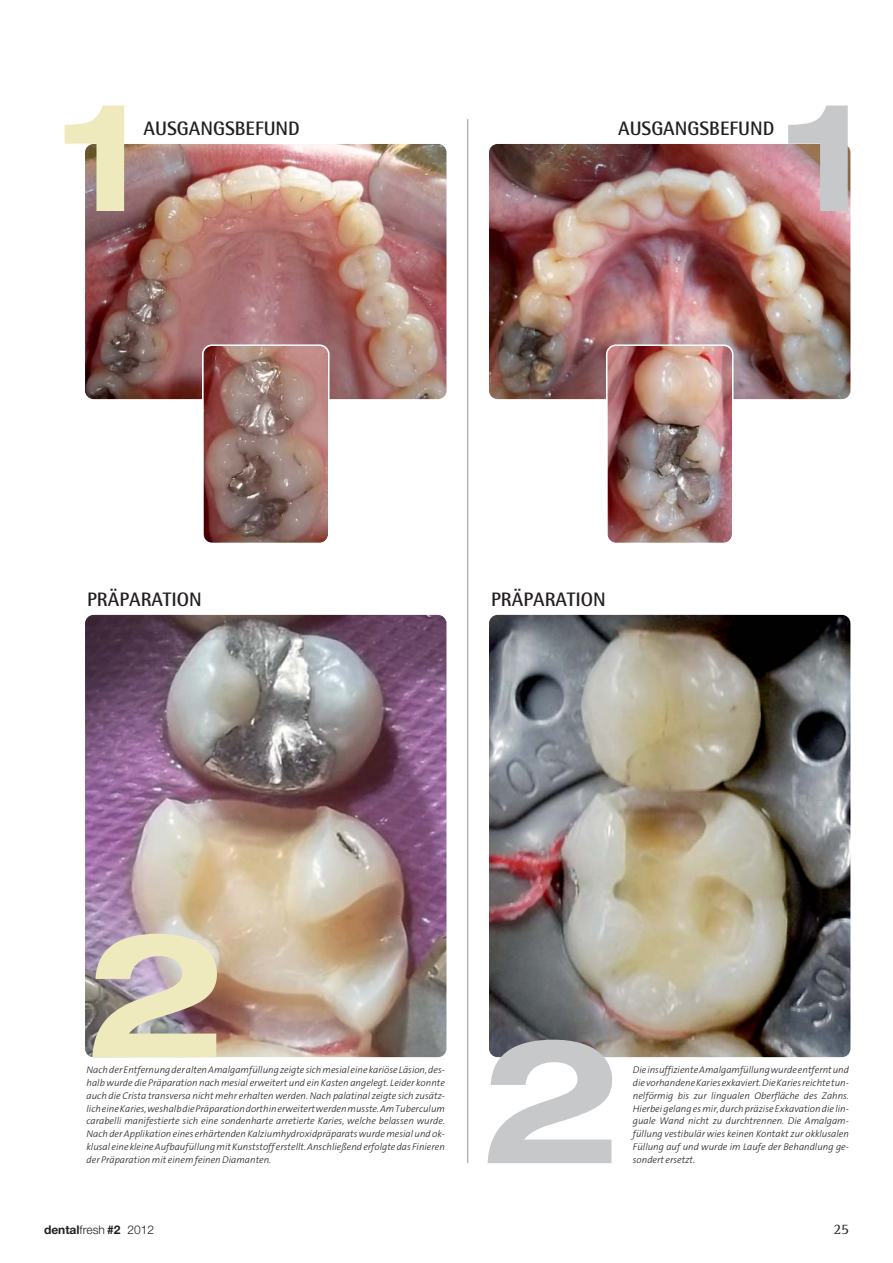
<style>
.page{position:relative;width:893px;height:1263px;background:#fff}
.page>*{position:absolute;margin:0;border:0;box-sizing:border-box;transform-origin:0 0}
.t1{font:700 expanded 173.4px "Helvetica Neue";color:#efe9be}
.t2{font:700 expanded 173.4px "Helvetica Neue";color:#c6c8ca}
.t3{font:700 expanded 151.95px "Helvetica Neue";color:#efe9be}
.t4{font:700 expanded 151.95px "Helvetica Neue";color:#c6c8ca}
.t5{font:700 19.5px "Rotis Semi Sans";color:#231f20}
.t6{font:15px "Rotis Serif";color:#231f20}
.t7{font:300 12px "Helvetica Neue";color:#231f20}
.t8{font:italic 300 9.75px/12.8px "The Sans";color:#231f20;text-align:justify}
.s1{font-weight:700}
</style>
<div class="page">
<img style="left:85px;top:144px;width:361px;height:255px;border-radius:9px">
<svg style="left:202px;top:344px;width:128px;height:199px;background:#9b7670"></svg>
<img style="left:489px;top:144px;width:361px;height:255px;border-radius:9px">
<img style="left:85px;top:615px;width:361px;height:442px;border-radius:9px">
<img style="left:489px;top:615px;width:361px;height:442px;border-radius:9px">
<hr style="left:467px;top:119px;width:1px;height:1044px;background:#939598">
<img style="left:606px;top:344px;width:127px;height:199px">
<h2 class="t3" style="left:59px;top:103px;width:86px">1</h2>
<h3 class="t5" style="left:144px;top:121px;width:158px">AUSGANGSBEFUND</h3>
<h3 class="t5" style="left:618px;top:121px;width:158px">AUSGANGSBEFUND</h3>
<h2 class="t4" style="left:782px;top:103px;width:86px">1</h2>
<h3 class="t5" style="left:87px;top:592px;width:116px">PRÄPARATION</h3>
<h3 class="t5" style="left:491px;top:592px;width:116px">PRÄPARATION</h3>
<h1 class="t1" style="left:85px;top:934px;width:143px">2</h1>
<p class="t8" style="left:87px;top:1065px;width:360px">Nach der Entfernung der alten Amalgamfüllung zeigte sich mesial eine kariöse Läsion, des&shy;halb wurde die Präparation nach mesial erweitert und ein Kasten angelegt. Leider konnte auch die Crista transversa nicht mehr erhalten werden. Nach palatinal zeigte sich zusätz&shy;lich eine Karies, weshalb die Präparation dorthin erweitert werden musste. Am Tuberculum carabelli manifestierte sich eine sondenharte arretierte Karies, welche belassen wurde.<br>Nach der Applikation eines erhärtenden Kalziumhydroxidpräparats wurde mesial und ok&shy;klusal eine kleine Aufbaufüllung mit Kunststoff erstellt. Anschließend erfolgte das Finieren der Präparation mit einem feinen Diamanten.</p>
<p class="t8" style="left:633px;top:1065px;width:218px">Die insuffiziente Amalgamfüllung wurde entfernt und die vorhandene Karies exkaviert. Die Karies reichte tun&shy;nelförmig bis zur lingualen Oberfläche des Zahns.<br>Hierbei gelang es mir, durch präzise Exkavation die lin&shy;guale Wand nicht zu durchtrennen. Die Amal gam - füllung vestibulär wies keinen Kontakt zur okklusalen Füllung auf und wurde im Laufe der Behandlung ge-</p>
<h1 class="t2" style="left:480px;top:1040px;width:143px">2</h1>
<p class="t8" style="left:633px;top:1154px;width:64px">sondert ersetzt.</p>
<p class="t7" style="left:44px;top:1222px;width:112px"><span class="s1">dental</span>fresh <span class="s1">#2</span> 2012</p>
<h3 class="t6" style="left:833px;top:1222px;width:17px">25</h3>
</div>
